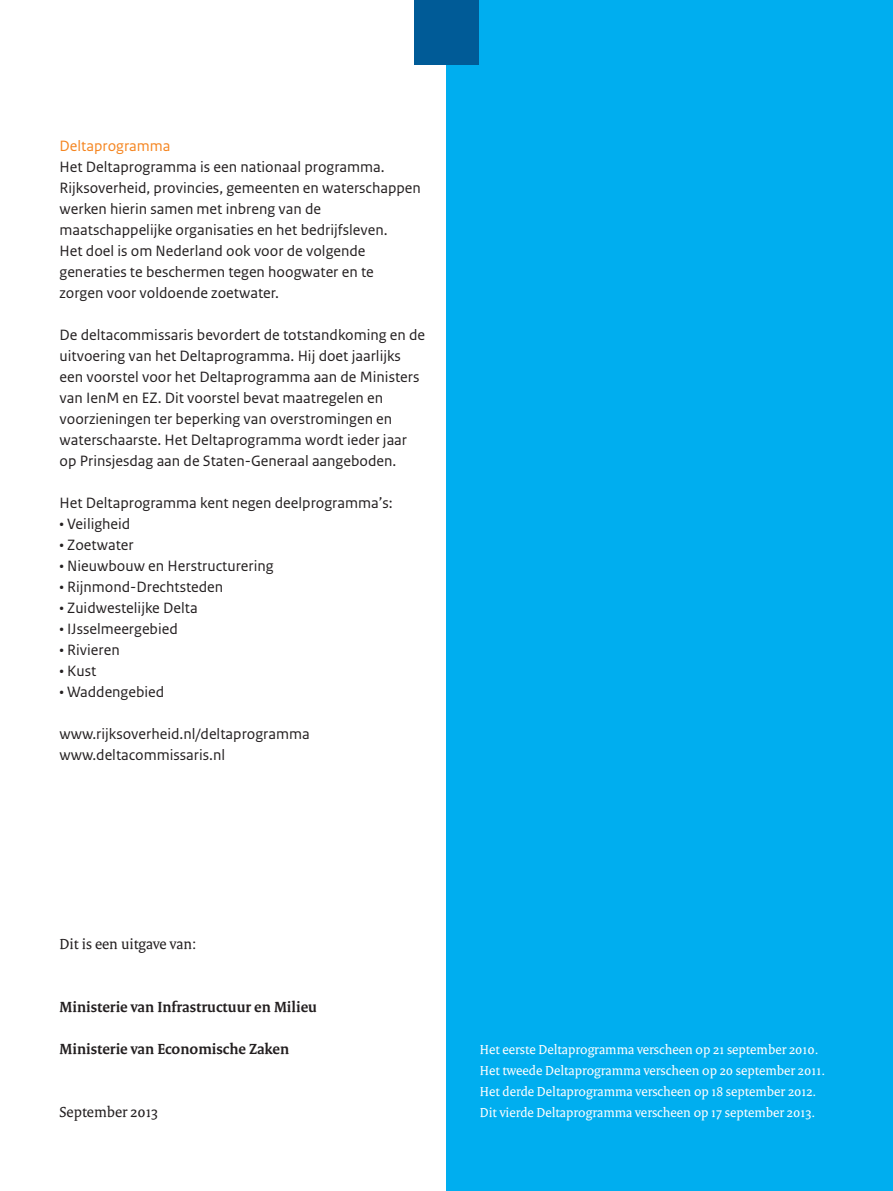
<style>
.page{position:relative;width:893px;height:1191px;background:#fff}
.page>*{position:absolute;margin:0;border:0;box-sizing:border-box;transform-origin:0 0}
.t1{font:15.75px/21px "Rijksoverheid Sans Text";color:#231f20}
.t2{font:700 15.75px "Rijksoverheid Serif";color:#231f20}
.t3{font:15.75px "Rijksoverheid Serif";color:#231f20}
.t4{font:15.75px "Rijksoverheid Sans Text";color:#f58520}
.t5{font:14px/21px "Rijksoverheid Serif";color:#fff}
</style>
<div class="page">
<div style="left:446px;top:0;width:447px;height:1191px;background:#00aeef"></div>
<div style="left:414px;top:0;width:65px;height:64px;background:#005b97"></div>
<p class="t4" style="left:60px;top:137px;width:112px">Deltaprogramma</p>
<p class="t1" style="left:60px;top:156px;width:363px">Het Deltaprogramma is een nationaal programma.<br>Rijksoverheid, provincies, gemeenten en waterschappen werken hierin samen met inbreng van de maatschappelijke organisaties en het bedrijfsleven.<br>Het doel is om Nederland ook voor de volgende generaties te beschermen tegen hoogwater en te zorgen voor voldoende zoetwater.</p>
<p class="t1" style="left:60px;top:324px;width:367px">De deltacommissaris bevordert de totstandkoming en de uitvoering van het Deltaprogramma. Hij doet jaarlijks een voorstel voor het Deltaprogramma aan de Ministers van IenM en EZ. Dit voorstel bevat maatregelen en voorzieningen ter beperking van overstromingen en waterschaarste. Het Deltaprogramma wordt ieder jaar op Prinsjesdag aan de Staten-Generaal aangeboden.</p>
<p class="t1" style="left:60px;top:492px;width:335px">Het Deltaprogramma kent negen deelprogramma’s:</p>
<p class="t1" style="left:60px;top:513px;width:72px">• Veiligheid</p>
<p class="t1" style="left:60px;top:534px;width:76px">• Zoetwater</p>
<p class="t1" style="left:60px;top:555px;width:216px">• Nieuwbouw en Herstructurering</p>
<p class="t1" style="left:60px;top:576px;width:165px">• Rijnmond-Drechtsteden</p>
<p class="t1" style="left:60px;top:597px;width:140px">• Zuidwestelijke Delta</p>
<p class="t1" style="left:60px;top:618px;width:120px">• IJsselmeergebied</p>
<p class="t1" style="left:60px;top:639px;width:62px">• Rivieren</p>
<p class="t1" style="left:60px;top:660px;width:38px">• Kust</p>
<p class="t1" style="left:60px;top:681px;width:106px">• Waddengebied</p>
<p class="t1" style="left:60px;top:723px;width:252px">www.rijksoverheid.nl/deltaprogramma www.deltacommissaris.nl</p>
<p class="t3" style="left:60px;top:934px;width:138px">Dit is een uitgave van:</p>
<p class="t2" style="left:60px;top:997px;width:259px">Ministerie van Infrastructuur en Milieu</p>
<p class="t2" style="left:60px;top:1039px;width:231px">Ministerie van Economische Zaken</p>
<p class="t3" style="left:60px;top:1102px;width:100px">September 2013</p>
<p class="t5" style="left:480px;top:1039px;width:347px">Het eerste Deltaprogramma verscheen op 21 september 2010.<br>Het tweede Deltaprogramma verscheen op 20 september 2011.<br>Het derde Deltaprogramma verscheen op 18 september 2012.<br>Dit vierde Deltaprogramma verscheen op 17 september 2013.</p>
</div>
